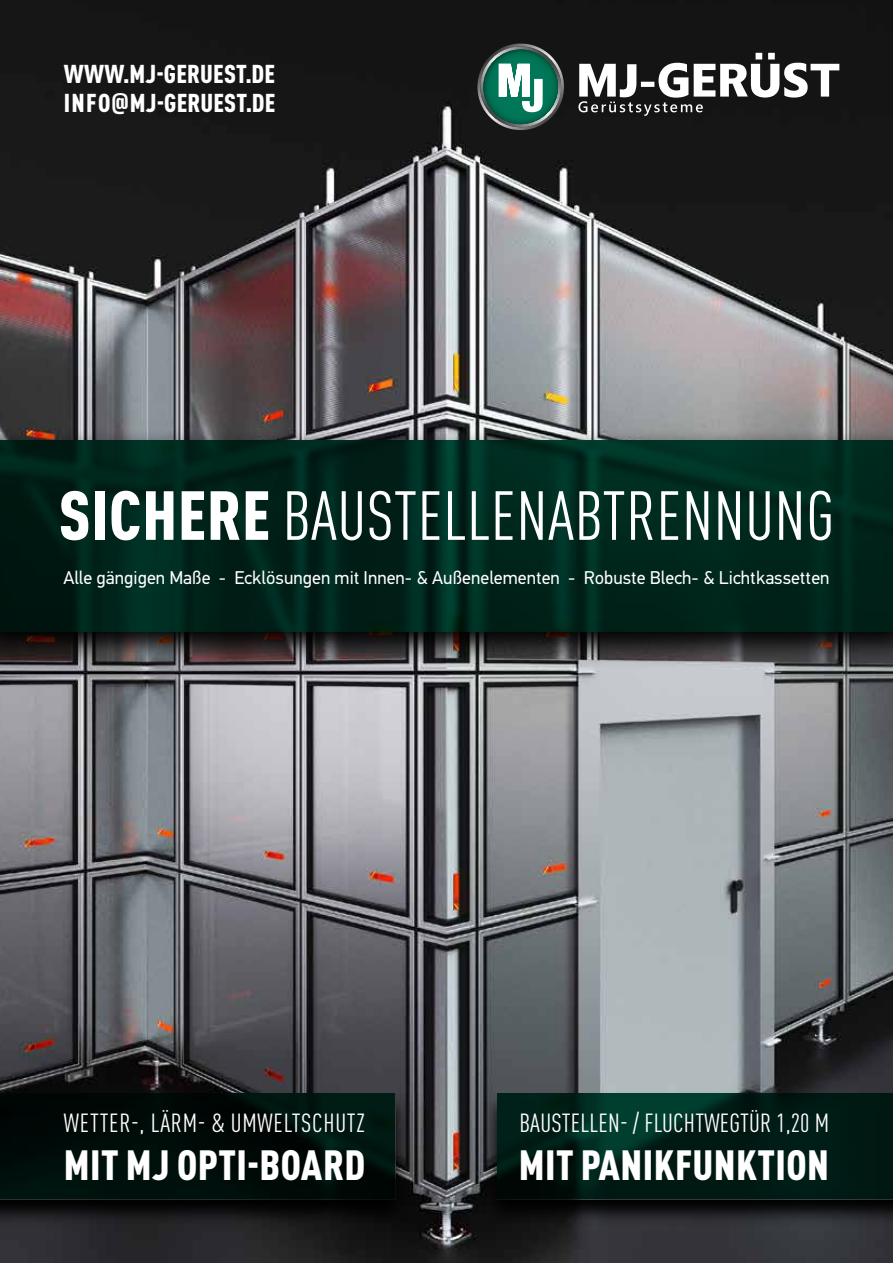
<style>
.page{position:relative;width:893px;height:1263px;background:#fff}
.page>*{position:absolute;margin:0;border:0;box-sizing:border-box;transform-origin:0 0}
.t1{font:condensed 68.25px "DIN Pro";letter-spacing:.01em;color:#fff}
.t2{font:900 condensed 41.7px "DIN Pro";letter-spacing:.01em;color:#fff}
.t3{font:condensed 25.8px "DIN Pro";letter-spacing:.01em;color:#fff}
.t4{font:condensed 25.8px "DIN Pro";letter-spacing:.03em;color:#fff}
.t5{font:900 condensed 25.5px/28.8px "DIN Pro";letter-spacing:.01em;color:#fff}
.t6{font:18.45px "PFDIN Text Pro";color:#fff}
.s1{font-family:"Univers";font-weight:700}
.s2{font-weight:900}
</style>
<div class="page">
<img style="left:0;top:0;width:893px;height:1263px">
<svg style="left:0;top:429px;width:893px;height:239px;background:#494748"></svg>
<svg style="left:0;top:440px;width:893px;height:191px;background:#00261c"></svg>
<svg style="left:477px;top:44px;width:87px;height:86px"></svg>
<svg style="left:578px;top:53px;width:261px;height:63px"></svg>
<svg style="left:483px;top:1092px;width:410px;height:134px;background:#1c1e20"></svg>
<svg style="left:497px;top:1094px;width:396px;height:105px;background:#001e17"></svg>
<svg style="left:0;top:1092px;width:409px;height:134px;background:#141415"></svg>
<div style="left:0;top:1094px;width:395px;height:105px;background:linear-gradient(to right,#000a08,#00110d)"></div>
<h3 class="t5" style="left:64px;top:58px;width:213px">WWW.MJ-GERUEST.DE<br>INFO<span class="s1">@</span>MJ-GERUEST.DE</h3>
<h1 class="t1" style="left:59px;top:468px;width:777px"><span class="s2">SICHERE</span> BAUSTELLENABTRENNUNG</h1>
<p class="t6" style="left:63px;top:567px;width:768px">Alle gängigen Maße - Ecklösungen mit Innen- &amp; Außenelementen - Robuste Blech- &amp; Lichtkassetten</p>
<h3 class="t4" style="left:64px;top:1105px;width:302px">WETTER-, LÄRM- &amp; UMWELTSCHUTZ</h3>
<h2 class="t2" style="left:64px;top:1134px;width:303px">MIT MJ OPTI-BOARD</h2>
<h3 class="t3" style="left:519px;top:1105px;width:311px">BAUSTELLEN- / FLUCHTWEGTÜR 1,20 M</h3>
<h2 class="t2" style="left:519px;top:1134px;width:312px">MIT PANIKFUNKTION</h2>
</div>
